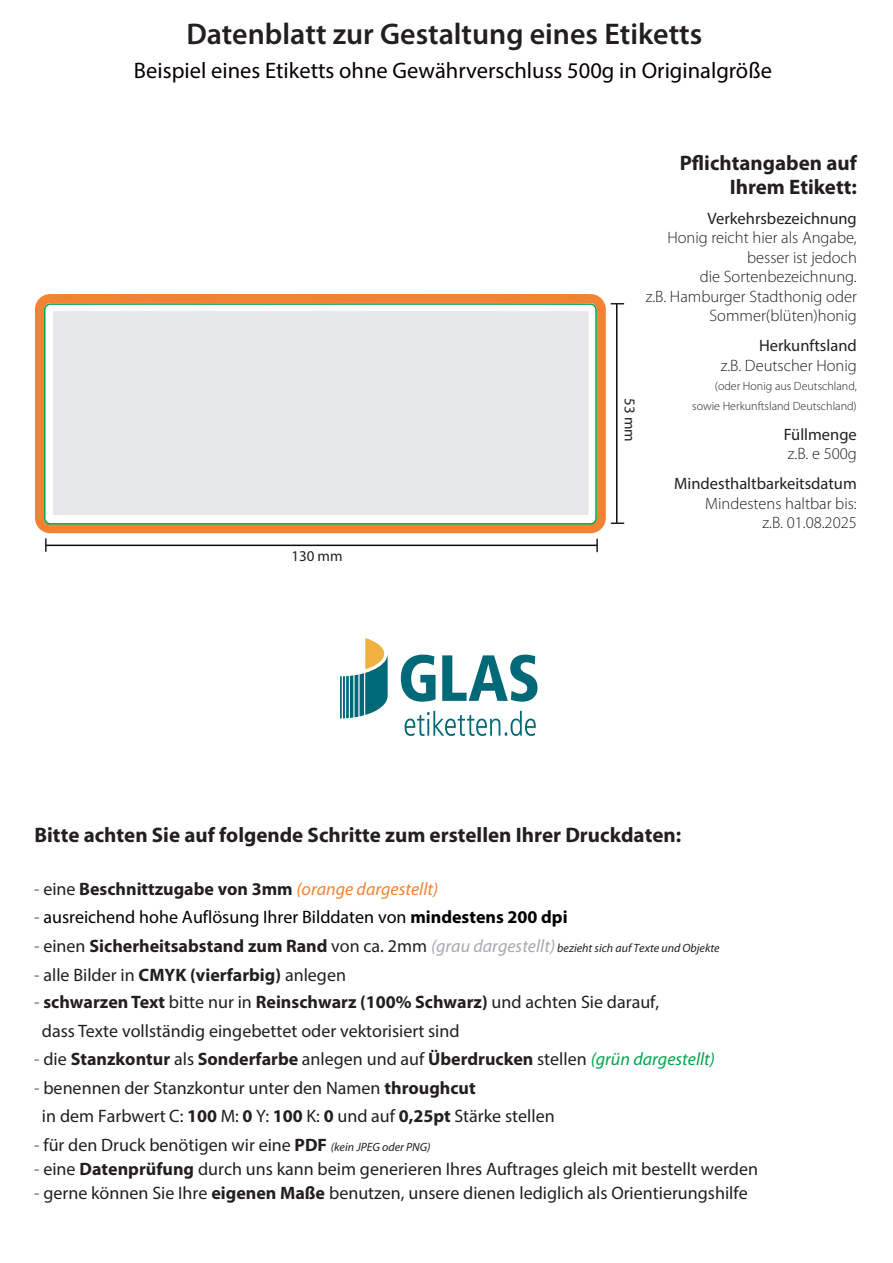
<style>
.page{position:relative;width:893px;height:1263px;background:#fff}
.page>*{position:absolute;margin:0;border:0;box-sizing:border-box;transform-origin:0 0}
.t1{font:600 30px "Myriad Pro";color:#231f20}
.t2{font:22.5px "Myriad Pro";color:#080002}
.t3{font:700 21px "Myriad";color:#231f20}
.t4{font:700 21px/24px "Myriad Pro";color:#231f20;text-align:right}
.t5{font:18px/28.5px "Myriad Pro";color:#231f20}
.t6{font:700 18px "Myriad Pro";color:#231f20}
.t7{font:18px "Myriad Pro";color:#000}
.t8{font:300 16.5px/19.5px "Myriad Pro";color:#231f20;text-align:right}
.t9{font:16.5px "Myriad Pro";color:#231f20}
.t10{font:15px "Myriad Pro";color:#231f20}
.t11{font:italic 12px "Myriad Pro";color:#231f20}
.t12{font:300 12px/19.5px "Myriad Pro";color:#231f20;text-align:right}
.s1{font-weight:300}
.s2{font-weight:400}
.s3{font-weight:400;font-style:italic;color:#f48232}
.s4{font-weight:300;color:#231f20}
.s5{font-weight:700}
.s6{font-weight:300;font-style:normal;font-size:18px}
.s7{font-style:normal;font-size:18px}
.s8{font-weight:700;font-style:normal;font-size:18px}
.s9{font-family:"Myriad";font-weight:700;font-style:normal;font-size:18px}
.s10{font-size:18px;color:#a8a9ad}
.s11{font-weight:400;font-style:italic;color:#00a54f}
.s12{font-style:italic;font-size:12px}
</style>
<div class="page">
<svg style="left:35px;top:293px;width:571px;height:241px"></svg>
<hr style="left:616px;top:303px;width:1px;height:221px;background:#0b0f10">
<svg style="left:611px;top:303px;width:13px;height:1px"></svg>
<svg style="left:611px;top:522px;width:13px;height:2px"></svg>
<hr style="left:45px;top:545px;width:553px;height:1px;background:#0b0f10">
<svg style="left:596px;top:539px;width:2px;height:13px"></svg>
<svg style="left:45px;top:538px;width:2px;height:14px"></svg>
<svg style="left:43px;top:303px;width:554px;height:222px"></svg>
<svg style="left:340px;top:638px;width:48px;height:80px"></svg>
<svg style="left:405px;top:711px;width:131px;height:25px"></svg>
<svg style="left:401px;top:655px;width:136px;height:47px"></svg>
<h1 class="t1" style="left:186px;top:15px;width:517px">Datenblatt zur Gestaltung eines Etiketts</h1>
<p class="t2" style="left:134px;top:57px;width:639px">Beispiel eines Etiketts ohne Gewährverschluss 500g in Originalgröße</p>
<p class="t10" style="left:291px;top:547px;width:53px">130 mm</p>
<p class="t10" style="left:639px;top:398px;width:45px;rotate:90deg">53 mm</p>
<p class="t4" style="left:680px;top:151px;width:179px">Pflichtangaben auf<br>Ihrem Etikett:</p>
<p class="t9" style="left:707px;top:208px;width:151px">Verkehrsbezeichnung</p>
<p class="t8" style="left:646px;top:228px;width:213px">Honig reicht hier als Angabe, besser ist jedoch<br>die Sortenbezeichnung.<br>z.B. Hamburger Stadthonig oder<br>Sommer(blüten)honig</p>
<p class="t9" style="left:759px;top:336px;width:99px">Herkunftsland</p>
<p class="t8" style="left:721px;top:355px;width:138px">z.B. Deutscher Honig</p>
<p class="t12" style="left:692px;top:377px;width:166px">(oder Honig aus Deutschland, sowie Herkunftsland Deutschland)</p>
<p class="t9" style="left:784px;top:424px;width:75px">Füllmenge</p>
<p class="t8" style="left:788px;top:444px;width:70px">z.B. e 500g</p>
<p class="t9" style="left:674px;top:474px;width:184px">Mindesthaltbarkeitsdatum</p>
<p class="t8" style="left:705px;top:493px;width:153px">Mindestens haltbar bis: z.B. 01.08.2025</p>
<p class="t3" style="left:35px;top:824px;width:648px">Bitte achten Sie auf folgende Schritte zum erstellen Ihrer Druckdaten:</p>
<p class="t6" style="left:34px;top:879px;width:406px"><span class="s1">-</span> <span class="s2">eine</span> Beschnittzugabe von 3mm <span class="s3">(orange dargestellt)</span></p>
<p class="t7" style="left:34px;top:906px;width:535px"><span class="s4">-</span> ausreichend hohe Auflösung Ihrer Bilddaten von <span class="s5">mindestens 200 dpi</span></p>
<p class="t11" style="left:34px;top:941px;width:687px"><span class="s6">-</span> <span class="s7">einen</span> <span class="s8">Sicherheitsabstand</span> <span class="s9">zum Rand</span> <span class="s7">von ca. 2mm</span> <span class="s10">(grau dargestellt)</span> bezieht sich auf Texte und Objekte</p>
<p class="t5" style="left:34px;top:960px;width:313px"><span class="s1">-</span> alle Bilder in <span class="s5">CMYK (vierfarbig)</span> anlegen</p>
<p class="t5" style="left:42px;top:988px;width:619px;text-indent:-8px"><span class="s1">-</span> <span class="s5">schwarzen Text</span> bitte nur in <span class="s5">Reinschwarz (100% Schwarz)</span> und achten Sie darauf, dass Texte vollständig eingebettet oder vektorisiert sind</p>
<p class="t6" style="left:34px;top:1049px;width:682px"><span class="s1">-</span> <span class="s2">die</span> Stanzkontur <span class="s2">als</span> Sonderfarbe <span class="s2">anlegen und auf</span> Überdrucken <span class="s2">stellen</span> <span class="s11">(grün dargestellt)</span></p>
<p class="t5" style="left:42px;top:1073px;width:514px;text-indent:-8px"><span class="s1">-</span> benennen der Stanzkontur unter den Namen <span class="s5">throughcut<br></span>in dem Farbwert C: <span class="s5">100</span> M: <span class="s5">0</span> Y: <span class="s5">100</span> K: <span class="s5">0</span> und auf <span class="s5">0,25pt</span> Stärke stellen</p>
<p class="t5" style="left:34px;top:1130px;width:398px"><span class="s1">-</span> für den Druck benötigen wir eine <span class="s5">PDF</span> <span class="s12">(kein JPEG oder PNG)</span></p>
<p class="t5" style="left:34px;top:1154px;width:725px"><span class="s1">-</span> eine <span class="s5">Datenprüfung</span> durch uns kann beim generieren Ihres Auftrages gleich mit bestellt werden</p>
<p class="t5" style="left:34px;top:1178px;width:715px"><span class="s1">-</span> gerne können Sie Ihre <span class="s5">eigenen Maße</span> benutzen, unsere dienen lediglich als Orientierungshilfe</p>
</div>
